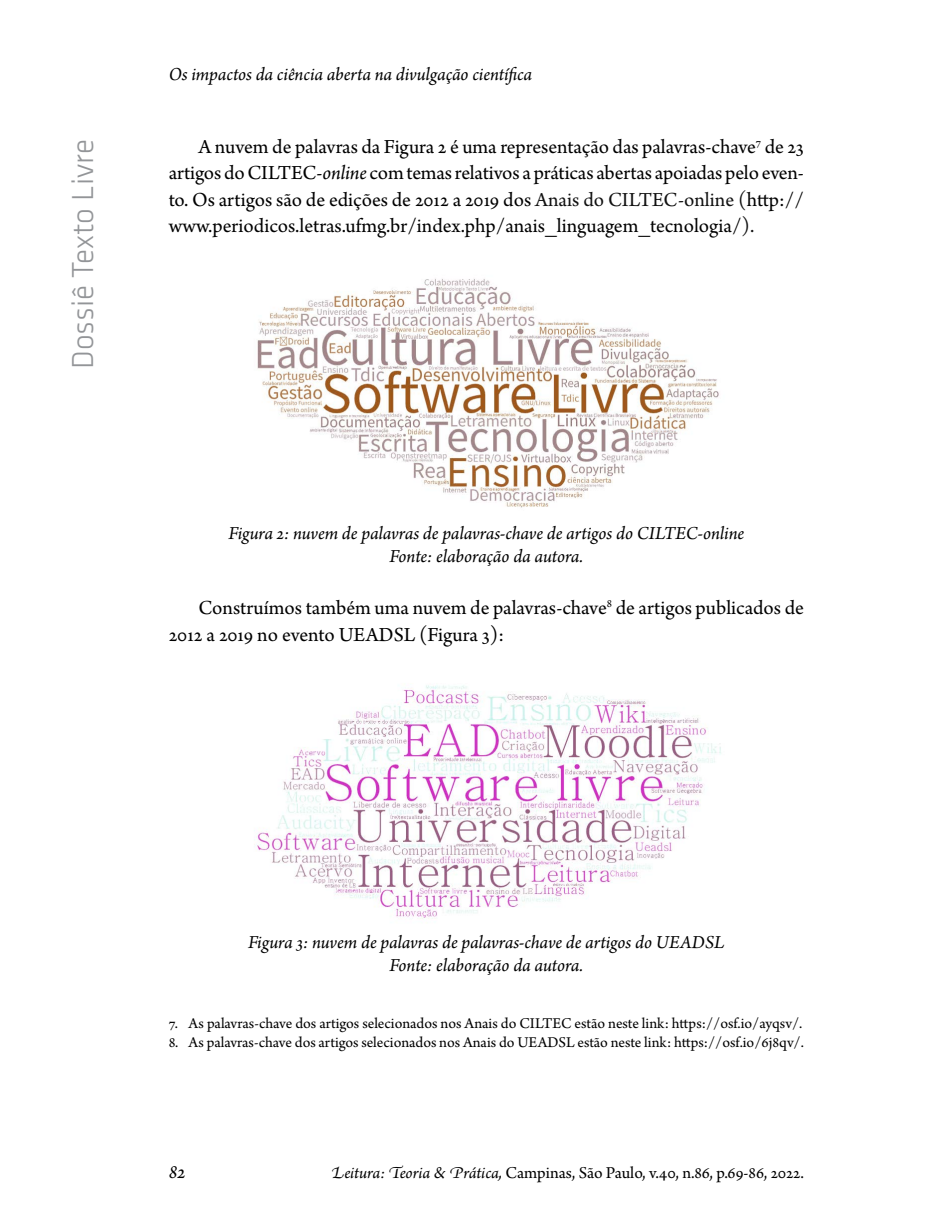
<style>
.page{position:relative;width:943px;height:1231px;background:#fff}
.page>*{position:absolute;margin:0;border:0;box-sizing:border-box;transform-origin:0 0}
.t1{font:300 31.5px "Klavika";color:#939598}
.t2{font:21px/26.2px "Arno Pro";letter-spacing:-.005em;color:#000;text-align:justify}
.t3{font:italic 21px "Arno Pro";color:#000}
.t4{font:italic 19.25px/22.8px "Arno Pro";letter-spacing:-.005em;color:#000;text-align:center}
.t5{font:17.5px "Arno Pro";letter-spacing:-.005em;color:#000}
.t6{font:15.75px "Arno Pro";color:#000}
.s1{font-style:italic}
.s2{color:#111}
</style>
<div class="page">
<img style="left:257px;top:278px;width:462px;height:230px">
<img style="left:254px;top:685px;width:467px;height:234px">
<h1 class="t1" style="left:65px;top:369px;width:231px;rotate:-90deg">Dossiê Texto Livre</h1>
<p class="t4" style="left:169px;top:64px;width:365px">Os impactos da ciência aberta na divulgação científica</p>
<p class="t2" style="left:169px;top:135px;width:636px;text-indent:30px">A nuvem de palavras da Figura 2 é uma representação das palavras-chave<sup>7</sup> de 23 artigos do CILTEC-<span class="s1">online</span> com temas relativos a práticas abertas apoiadas pelo even&shy;to. Os artigos são de edições de 2012 a 2019 dos <span class="s2">Anais do CILTEC-online (</span>http:// www.periodicos.letras.ufmg.br/index.php/anais_linguagem_tecnologia/<span class="s2">).</span></p>
<p class="t4" style="left:228px;top:523px;width:517px">Figura 2: nuvem de palavras de palavras-chave de artigos do CILTEC-online<br>Fonte: elaboração da autora.</p>
<p class="t2" style="left:169px;top:596px;width:636px;text-indent:30px">Construímos também uma nuvem de palavras-chave<sup>8</sup> de artigos publicados de<br>2012 a 2019 no evento UEADSL (Figura 3):</p>
<p class="t4" style="left:248px;top:931px;width:478px">Figura 3: nuvem de palavras de palavras-chave de artigos do UEADSL<br>Fonte: elaboração da autora.</p>
<p class="t6" style="left:169px;top:1014px;width:635px">7. As palavras-chave dos artigos selecionados nos Anais do CILTEC estão neste link: https://osf.io/ayqsv/.</p>
<p class="t6" style="left:169px;top:1033px;width:636px">8. As palavras-chave dos artigos selecionados nos Anais do UEADSL estão neste link: https://osf.io/6j8qv/.</p>
<p class="t3" style="left:169px;top:1159px;width:18px">82</p>
<p class="t5" style="left:331px;top:1163px;width:474px"><span class="s1">Leitura: Teoria &amp; Prática,</span> Campinas, São Paulo, v.40, n.86, p.69-86, 2022.</p>
</div>
